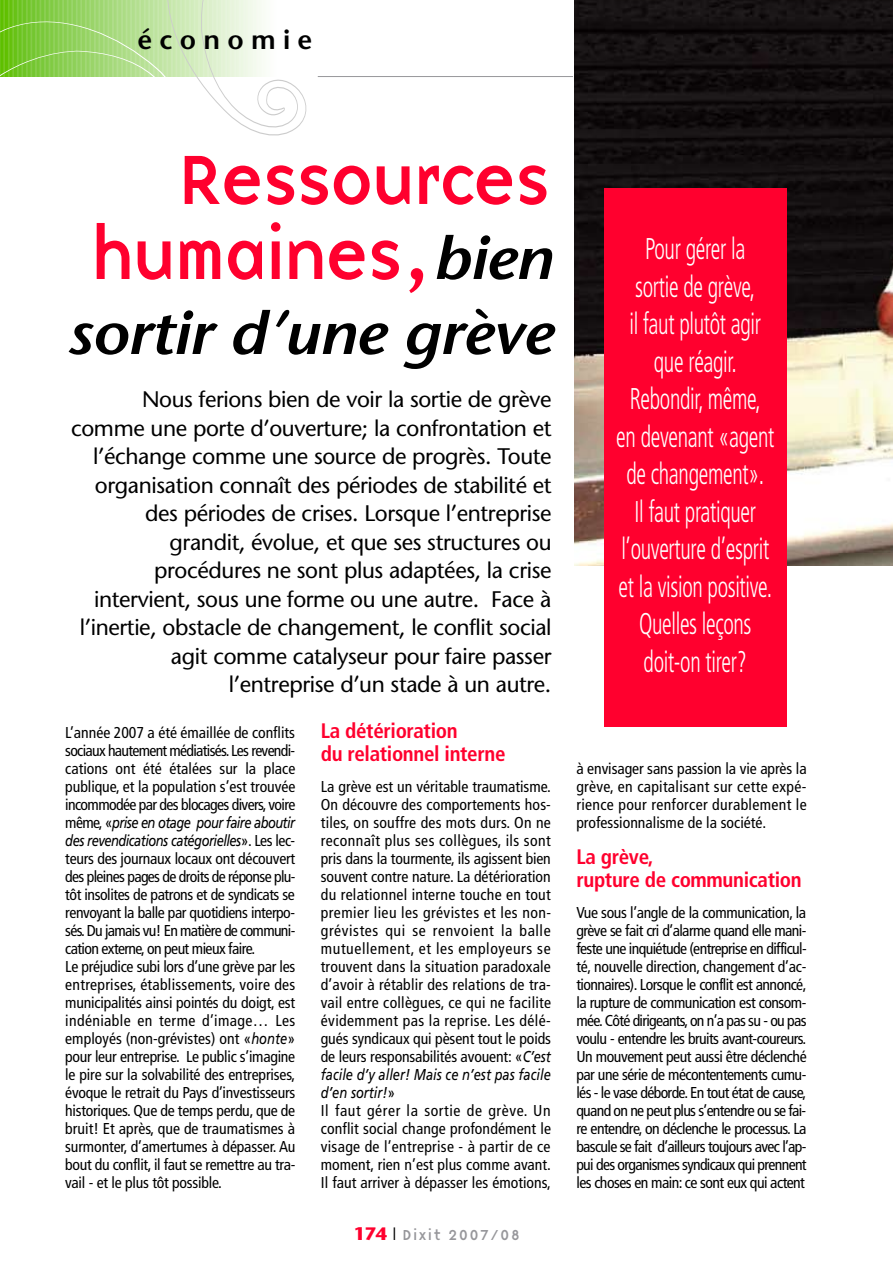
<style>
.page{position:relative;width:893px;height:1263px;background:#fff}
.page>*{position:absolute;margin:0;border:0;box-sizing:border-box;transform-origin:0 0}
.t1{font:72px/75px "Base Nine";letter-spacing:-.085em;color:#ff002e;text-align:right}
.t2{font:italic 600 60px "Stone Sans";letter-spacing:-.015em;color:#000;scale:1.1 1}
.t3{font:300 condensed 30px/37.5px "Frutiger";letter-spacing:-.015em;color:#fff;text-align:center;scale:.75 1}
.t4{font:600 27px "Stone Sans";letter-spacing:.27em;color:#000}
.t5{font:22.5px/28.5px "Stone Sans";letter-spacing:-.015em;color:#000;text-align:right}
.t6{font:700 condensed 21px/22.5px "Frutiger";letter-spacing:-.015em;color:#ff002e}
.t7{font:condensed 15.75px/18px "Frutiger";letter-spacing:-.005em;color:#000}
.t8{font:15px "Base Nine";letter-spacing:.045em;color:#97979b}
.s1{font-family:"Stone Sans";font-weight:600;font-style:italic;font-size:60px;color:#000}
.s2{font-style:italic;font-stretch:normal}
.s3{font-family:"Stone Sans";font-weight:700;font-size:18px;color:#ff002e}
.s4{font-family:"Frutiger";font-weight:300;font-size:18px;color:#000}
</style>
<div class="page">
<img style="left:575px;top:0;width:318px;height:566px">
<hr style="left:318px;top:76px;width:255px;height:1px;background:#97979b">
<svg style="left:0;top:0;width:318px;height:136px"></svg>
<div style="left:604px;top:188px;width:183px;height:539px;background:#ff002e"></div>
<h3 class="t4" style="left:138px;top:23px;width:176px">économie</h3>
<h1 class="t1" style="left:89px;top:140px;width:465px">Ressources humaines,<span class="s1">bien</span></h1>
<h2 class="t2" style="left:67px;top:296px;width:443px">sortir d’une grève</h2>
<p class="t5" style="left:71px;top:385px;width:482px">Nous ferions bien de voir la sortie de grève comme une porte d’ouverture; la confrontation et l’échange comme une source de progrès. Toute organisation connaît des périodes de stabilité et des périodes de crises. Lorsque l’entreprise grandit, évolue, et que ses structures ou procédures ne sont plus adaptées, la crise intervient, sous une forme ou une autre. Face à l’inertie, obstacle de changement, le conflit social agit comme catalyseur pour faire passer l’entreprise d’un stade à un autre.</p>
<p class="t7" style="left:65px;top:724px;width:232px">L’année 2007 a été émaillée de conflits sociaux hautement médiatisés. Les revendi&shy;cations ont été étalées sur la place publique, et la population s’est trouvée incommodée par des blocages divers, voire même, «<span class="s2">prise en otage pour faire aboutir des revendications catégorielles</span>». Les lec&shy;teurs des journaux locaux ont découvert des pleines pages de droits de réponse plu&shy;tôt insolites de patrons et de syndicats se renvoyant la balle par quotidiens interpo&shy;sés. Du jamais vu! En matière de communi&shy;cation externe, on peut mieux faire.<br>Le préjudice subi lors d’une grève par les entreprises, établissements, voire des municipalités ainsi pointés du doigt, est indéniable en terme d’image… Les employés (non-grévistes) ont «<span class="s2">honte</span>» pour leur entreprise. Le public s’imagine le pire sur la solvabilité des entreprises, évoque le retrait du Pays d’investisseurs historiques. Que de temps perdu, que de bruit! Et après, que de traumatismes à surmonter, d’amertumes à dépasser. Au bout du conflit, il faut se remettre au tra&shy;vail - et le plus tôt possible.</p>
<h3 class="t6" style="left:321px;top:720px;width:186px">La détérioration<br>du relationnel interne</h3>
<p class="t7" style="left:321px;top:778px;width:232px">La grève est un véritable traumatisme.<br>On découvre des comportements hos&shy;tiles, on souffre des mots durs. On ne reconnaît plus ses collègues, ils sont pris dans la tourmente, ils agissent bien souvent contre nature. La détérioration du relationnel interne touche en tout premier lieu les grévistes et les non&shy;grévistes qui se renvoient la balle mutuellement, et les employeurs se trouvent dans la situation paradoxale d’avoir à rétablir des relations de tra&shy;vail entre collègues, ce qui ne facilite évidemment pas la reprise. Les délé&shy;gués syndicaux qui pèsent tout le poids de leurs responsabilités avouent: «<span class="s2">C’est facile d’y aller! Mais ce n’est pas facile d’en sortir!</span>»<br>Il faut gérer la sortie de grève. Un conflit social change profondément le visage de l’entreprise - à partir de ce moment, rien n’est plus comme avant.<br>Il faut arriver à dépasser les émotions,</p>
<p class="t8" style="left:354px;top:1224px;width:168px"><span class="s3">174</span> <span class="s4">I</span> Dixit 2007/08</p>
<h3 class="t3" style="left:616px;top:230px;width:212px">Pour gérer la<br>sortie de grève,<br>il faut plutôt agir que réagir.<br>Rebondir, même, en devenant «agent de changement».<br>Il faut pratiquer l’ouverture d’esprit et la vision positive.<br>Quelles leçons doit-on tirer?</h3>
<p class="t7" style="left:576px;top:760px;width:232px;text-align:justify">à envisager sans passion la vie après la grève, en capitalisant sur cette expé&shy;rience pour renforcer durablement le professionnalisme de la société.</p>
<h3 class="t6" style="left:576px;top:846px;width:227px">La grève,<br>rupture de communication</h3>
<p class="t7" style="left:576px;top:904px;width:232px;text-align:justify">Vue sous l’angle de la communication, la grève se fait cri d’alarme quand elle mani&shy;feste une inquiétude (entreprise en difficul&shy;té, nouvelle direction, changement d’ac&shy;tionnaires). Lorsque le conflit est annoncé, la rupture de communication est consom&shy;mée. Côté dirigeants,on n’a pas su - ou pas voulu - entendre les bruits avant-coureurs.<br>Un mouvement peut aussi être déclenché par une série de mécontentements cumu&shy;lés - le vase déborde.En tout état de cause, quand on ne peut plus s’entendre ou se fai&shy;re entendre, on déclenche le processus. La bascule se fait d’ailleurs toujours avec l’ap&shy;pui des organismes syndicaux qui prennent les choses en main: ce sont eux qui actent</p>
</div>
